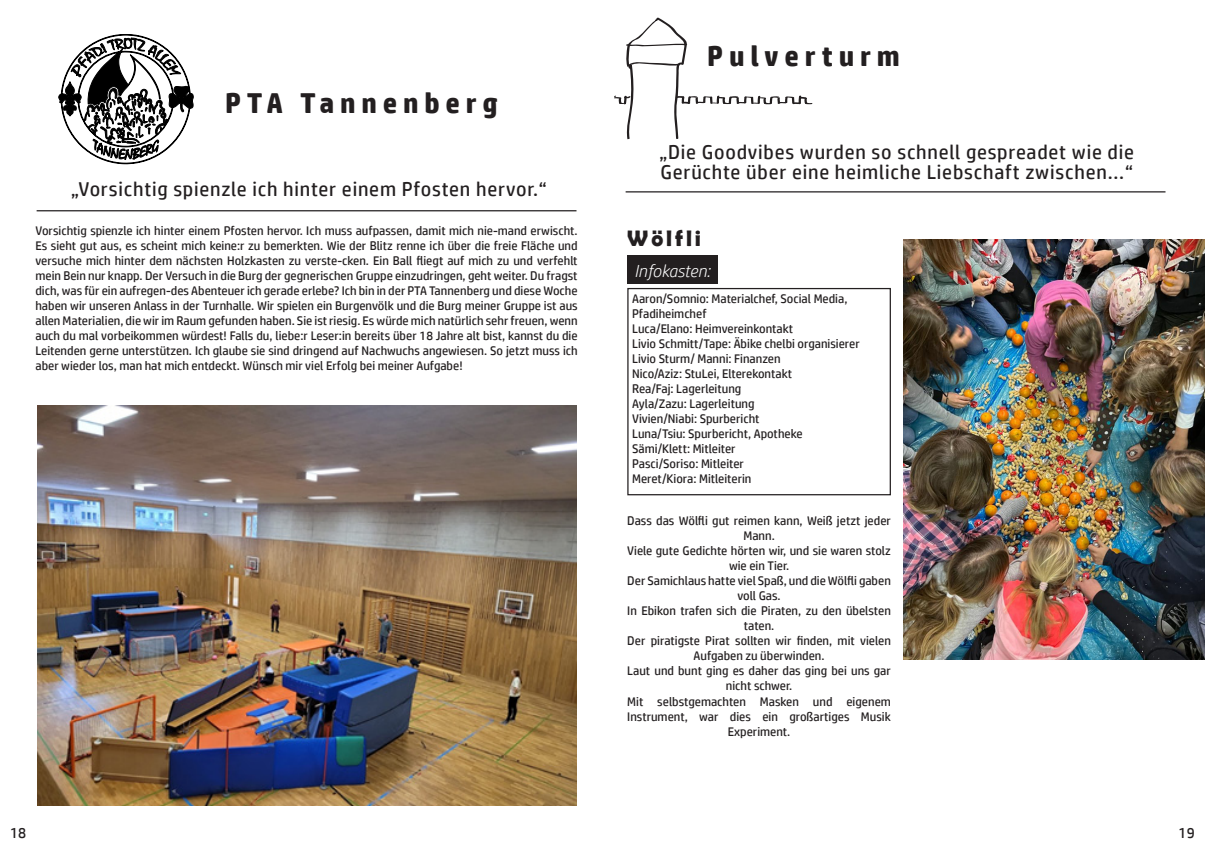
<style>
.page{position:relative;width:1205px;height:851px;background:#fff}
.page>*{position:absolute;margin:0;border:0;box-sizing:border-box;transform-origin:0 0}
.t1{font:700 28.75px "HP Simplified";letter-spacing:.2em;color:#231f20}
.t2{font:700 22.5px "Berlin Sans FB Demi";letter-spacing:.13em;color:#231f20}
.t3{font:20px/20px "HP Simplified";letter-spacing:.04em;color:#231f20}
.t4{font:italic 300 17.5px "HP Simplified";color:#fff}
.t5{font:15px "HP Simplified";color:#231f20}
.t6{font:12.5px/15px "HP Simplified";color:#231f20;text-align:justify}
</style>
<div class="page">
<svg style="left:58px;top:34px;width:136px;height:131px"></svg>
<hr style="left:37px;top:210px;width:539px;height:1px;background:#231f20">
<img style="left:37px;top:406px;width:539px;height:399px">
<hr style="left:625px;top:191px;width:540px;height:1px;background:#231f20">
<svg style="left:614px;top:17px;width:198px;height:122px"></svg>
<img style="left:904px;top:239px;width:301px;height:420px">
<div style="left:627px;top:288px;width:264px;height:207px;border:1px solid #231f20"></div>
<div style="left:627px;top:255px;width:90px;height:28px;background:#231f20"></div>
<h1 class="t1" style="left:225px;top:86px;width:274px">PTA Tannenberg</h1>
<h3 class="t3" style="left:71px;top:179px;width:477px">„Vorsichtig spienzle ich hinter einem Pfosten hervor.“</h3>
<p class="t6" style="left:35px;top:223px;width:544px">Vorsichtig spienzle ich hinter einem Pfosten hervor. Ich muss aufpassen, damit mich nie-mand erwischt.<br>Es sieht gut aus, es scheint mich keine:r zu bemerkten. Wie der Blitz renne ich über die freie Fläche und versuche mich hinter dem nächsten Holzkasten zu verste-cken. Ein Ball fliegt auf mich zu und verfehlt mein Bein nur knapp. Der Versuch in die Burg der gegnerischen Gruppe einzudringen, geht weiter. Du fragst dich, was für ein aufregen-des Abenteuer ich gerade erlebe? Ich bin in der PTA Tannenberg und diese Woche haben wir unseren Anlass in der Turnhalle. Wir spielen ein Burgenvölk und die Burg meiner Gruppe ist aus allen Materialien, die wir im Raum gefunden haben. Sie ist riesig. Es würde mich natürlich sehr freuen, wenn auch du mal vorbeikommen würdest! Falls du, liebe:r Leser:in bereits über 18 Jahre alt bist, kannst du die Leitenden gerne unterstützen. Ich glaube sie sind dringend auf Nachwuchs angewiesen. So jetzt muss ich aber wieder los, man hat mich entdeckt. Wünsch mir viel Erfolg bei meiner Aufgabe!</p>
<h1 class="t1" style="left:707px;top:39px;width:194px">Pulverturm</h1>
<h3 class="t3" style="left:659px;top:142px;width:476px">„Die Goodvibes wurden so schnell gespreadet wie die<br>Gerüchte über eine heimliche Liebschaft zwischen...“</h3>
<h2 class="t2" style="left:627px;top:225px;width:75px">Wölfli</h2>
<h3 class="t4" style="left:634px;top:260px;width:77px">Infokasten:</h3>
<p class="t6" style="left:632px;top:291px;width:229px;text-align:left">Aaron/Somnio: Materialchef, Social Media,<br>Pfadiheimchef<br>Luca/Elano: Heimvereinkontakt<br>Livio Schmitt/Tape: Äbike chelbi organisierer<br>Livio Sturm/ Manni: Finanzen<br>Nico/Aziz: StuLei, Elterekontakt<br>Rea/Faj: Lagerleitung<br>Ayla/Zazu: Lagerleitung<br>Vivien/Niabi: Spurbericht<br>Luna/Tsiu: Spurbericht, Apotheke<br>Sämi/Klett: Mitleiter<br>Pasci/Soriso: Mitleiter<br>Meret/Kiora: Mitleiterin</p>
<p class="t6" style="left:627px;top:513px;width:265px;text-align:center">Dass das Wölfli gut reimen kann, Weiß jetzt jeder<br>Mann.<br>Viele gute Gedichte hörten wir, und sie waren stolz wie ein Tier.<br>Der Samichlaus hatte viel Spaß, und die Wölfli gaben voll Gas.<br>In Ebikon trafen sich die Piraten, zu den übelsten taten.<br>Der piratigste Pirat sollten wir finden, mit vielen<br>Aufgaben zu überwinden.<br>Laut und bunt ging es daher das ging bei uns gar nicht schwer.<br>Mit selbstgemachten Masken und eigenem<br>Instrument, war dies ein großartiges Musik<br>Experiment.</p>
<p class="t5" style="left:10px;top:823px;width:18px">18</p>
<p class="t5" style="left:1178px;top:823px;width:18px">19</p>
</div>
